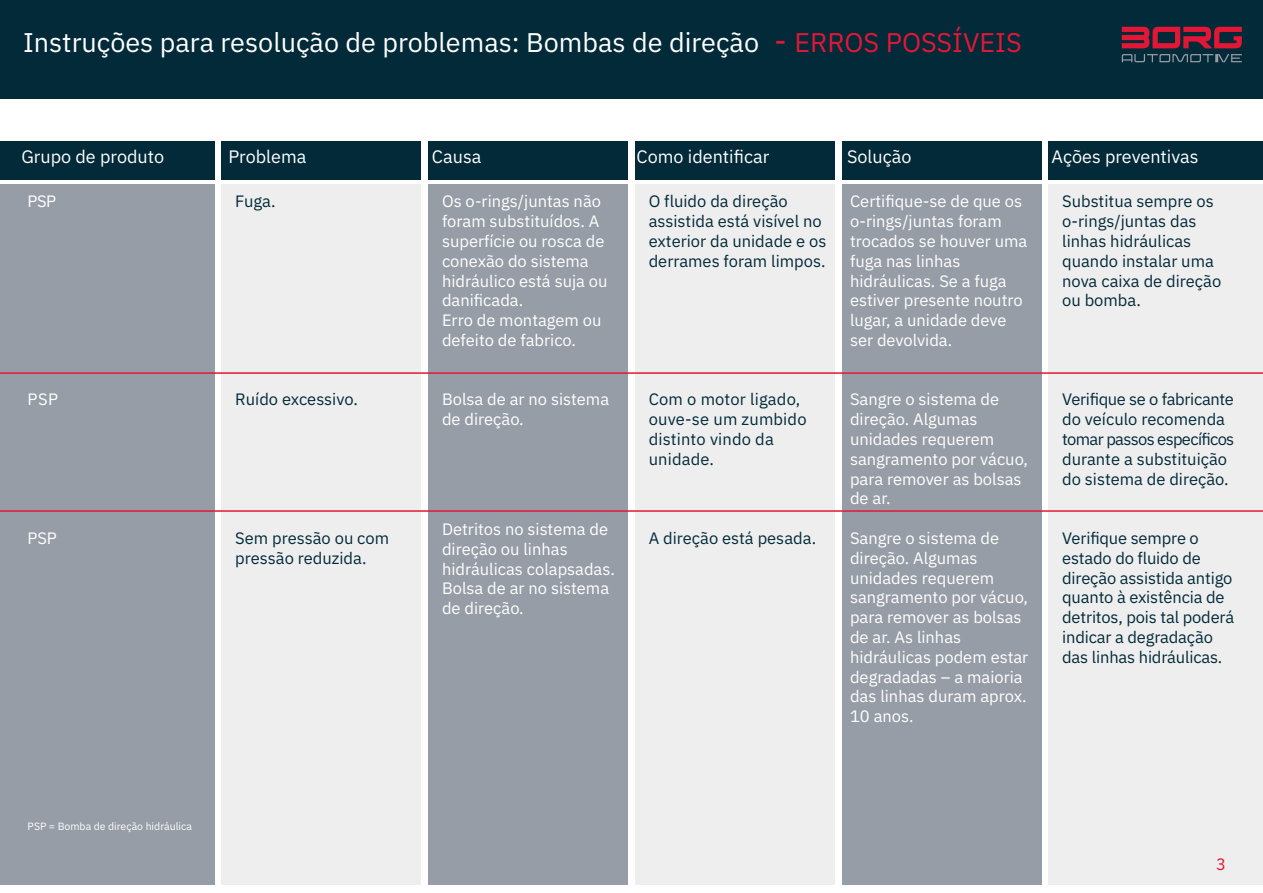
<style>
.page{position:relative;width:1263px;height:893px;background:#fff}
.page>*{position:absolute;margin:0;border:0;box-sizing:border-box;transform-origin:0 0}
.t1{font:27px "IBM Plex Sans";color:#fff}
.t2{font:18px "IBM Plex Sans";color:#fff}
.t3{font:16.5px/19.8px "IBM Plex Sans";color:#fff}
.t4{font:16.5px/19.8px "IBM Plex Sans";color:#022a38}
.t5{font:16.5px "IBM Plex Sans";color:#e21736}
.t6{font:10.5px "IBM Plex Sans";color:#fff}
.s1{font-size:31.95px;color:#e21736}
.s2{color:#e21736}
</style>
<div class="page">
<div style="left:0;top:0;width:1263px;height:99px;background:#022a38"></div>
<svg style="left:1122px;top:54px;width:120px;height:8px"></svg>
<svg style="left:1122px;top:27px;width:120px;height:21px"></svg>
<div style="left:222px;top:141px;width:199px;height:39px;background:#022a38"></div>
<div style="left:428px;top:141px;width:200px;height:39px;background:#022a38"></div>
<div style="left:635px;top:141px;width:200px;height:39px;background:#022a38"></div>
<div style="left:842px;top:141px;width:199px;height:39px;background:#022a38"></div>
<div style="left:1048px;top:141px;width:215px;height:39px;background:#022a38"></div>
<div style="left:0;top:141px;width:214px;height:39px;background:#022a38"></div>
<div style="left:0;top:184px;width:214px;height:701px;background:#979da6"></div>
<div style="left:222px;top:184px;width:199px;height:701px;background:#eeeeef"></div>
<div style="left:428px;top:184px;width:200px;height:701px;background:#979da6"></div>
<div style="left:635px;top:184px;width:200px;height:701px;background:#eeeeef"></div>
<div style="left:842px;top:184px;width:199px;height:701px;background:#979da6"></div>
<div style="left:1048px;top:184px;width:215px;height:701px;background:#eeeeef"></div>
<hr style="left:0;top:510px;width:1263px;height:2px;background:#e21736">
<hr style="left:0;top:372px;width:1263px;height:2px;background:#e21736">
<p class="t1" style="left:23px;top:21px;width:1000px">Instruções para resolução de problemas: Bombas de direção <span class="s1">-</span> <span class="s2">ERROS POSSÍVEIS</span></p>
<p class="t2" style="left:21px;top:143px;width:144px">Grupo de produto</p>
<p class="t2" style="left:228px;top:143px;width:79px">Problema</p>
<p class="t2" style="left:432px;top:143px;width:51px">Causa</p>
<p class="t2" style="left:637px;top:143px;width:134px">Como identificar</p>
<p class="t2" style="left:847px;top:143px;width:66px">Solução</p>
<p class="t2" style="left:1051px;top:143px;width:148px">Ações preventivas</p>
<p class="t3" style="left:28px;top:190px;width:30px">PSP</p>
<p class="t3" style="left:442px;top:190px;width:167px">Os o-rings/juntas não foram substituídos. A superfície ou rosca de conexão do sistema hidráulico está suja ou danificada.</p>
<p class="t3" style="left:442px;top:309px;width:161px">Erro de montagem ou defeito de fabrico.</p>
<p class="t4" style="left:649px;top:190px;width:179px">O fluido da direção assistida está visível no exterior da unidade e os derrames foram limpos.</p>
<p class="t3" style="left:850px;top:190px;width:179px">Certifique-se de que os o-rings/juntas foram trocados se houver uma fuga nas linhas hidráulicas. Se a fuga estiver presente noutro lugar, a unidade deve ser devolvida.</p>
<p class="t4" style="left:1062px;top:190px;width:161px">Substitua sempre os o-rings/juntas das linhas hidráulicas quando instalar uma nova caixa de direção ou bomba.</p>
<p class="t4" style="left:235px;top:190px;width:42px">Fuga.</p>
<p class="t3" style="left:28px;top:388px;width:32px">PSP</p>
<p class="t3" style="left:28px;top:527px;width:31px">PSP</p>
<p class="t4" style="left:235px;top:388px;width:124px">Ruído excessivo.</p>
<p class="t4" style="left:235px;top:527px;width:155px">Sem pressão ou com pressão reduzida.</p>
<p class="t6" style="left:28px;top:818px;width:166px">PSP = Bomba de direção hidráulica</p>
<p class="t3" style="left:442px;top:388px;width:169px">Bolsa de ar no sistema de direção.</p>
<p class="t3" style="left:442px;top:518px;width:168px">Detritos no sistema de direção ou linhas</p>
<p class="t3" style="left:442px;top:557px;width:174px">hidráulicas colapsadas.<br>Bolsa de ar no sistema de direção.</p>
<p class="t4" style="left:649px;top:388px;width:159px">Com o motor ligado, ouve-se um zumbido distinto vindo da unidade.</p>
<p class="t4" style="left:649px;top:527px;width:169px">A direção está pesada.</p>
<p class="t3" style="left:850px;top:388px;width:180px">Sangre o sistema de direção. Algumas unidades requerem sangramento por vácuo, para remover as bolsas de ar.</p>
<p class="t3" style="left:850px;top:527px;width:180px">Sangre o sistema de direção. Algumas unidades requerem sangramento por vácuo, para remover as bolsas de ar. As linhas hidráulicas podem estar degradadas – a maioria das linhas duram aprox.<br>10 anos.</p>
<p class="t4" style="left:1062px;top:388px;width:174px">Verifique se o fabricante do veículo recomenda tomar passos específicos durante a substituição do sistema de direção.</p>
<p class="t4" style="left:1062px;top:527px;width:174px">Verifique sempre o estado do fluido de direção assistida antigo quanto à existência de detritos, pois tal poderá indicar a degradação das linhas hidráulicas.</p>
<p class="t5" style="left:1216px;top:851px;width:11px">3</p>
</div>
